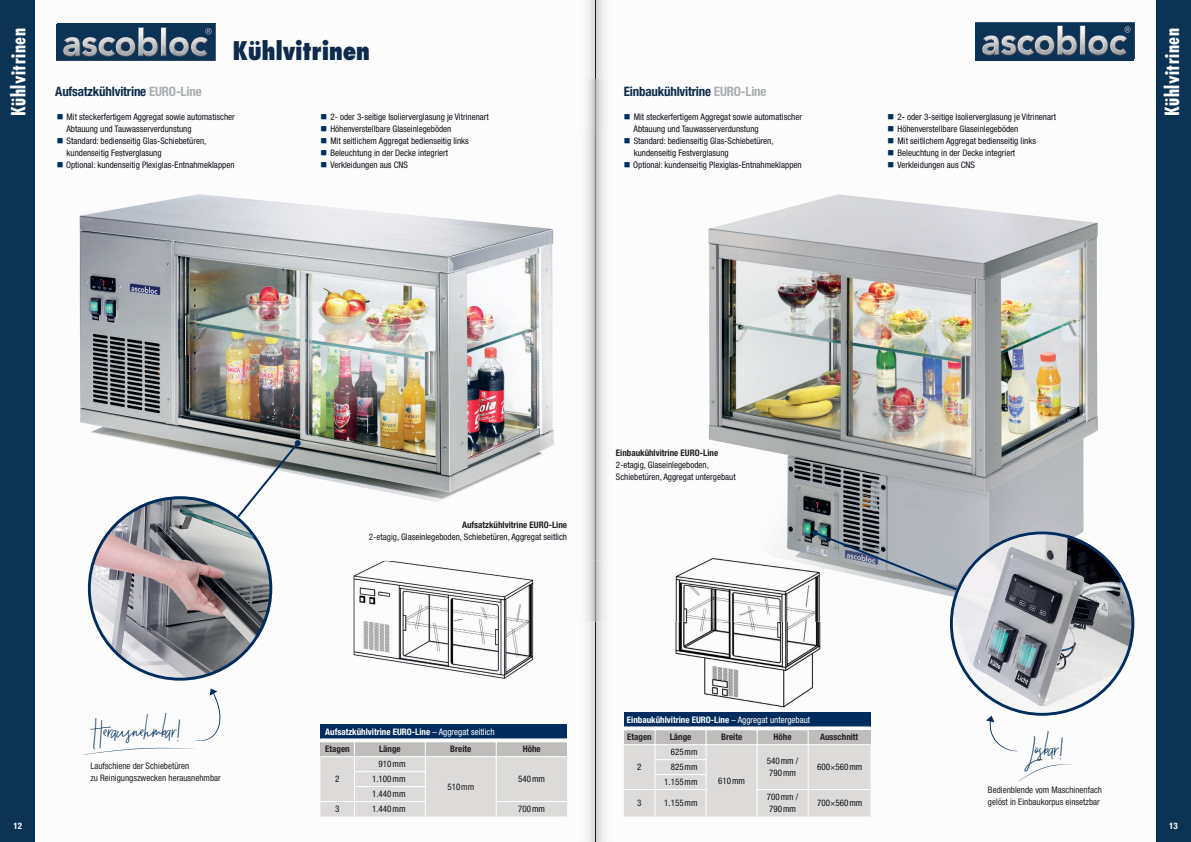
<style>
.page{position:relative;width:1191px;height:842px;background:#fff}
.page>*{position:absolute;margin:0;border:0;box-sizing:border-box;transform-origin:0 0}
.t1{font:35px "Crystal Sky Alt";color:#002d5e}
.t2{font:800 condensed 25px "Futura";letter-spacing:-.02em;color:#0e2b4e}
.t3{font:700 condensed 19px "Futura";letter-spacing:.025em;color:#fff}
.t4{font:700 condensed 13px "Helvetica Neue";letter-spacing:-.015em;color:#0e2b4e}
.t5{font:condensed 9px/12px "Helvetica Neue";color:#0e1118}
.t6{font:condensed 9px/12px "Helvetica Neue";color:#231f20}
.t7{font:700 condensed 9px/17.8px "Helvetica Neue";color:#fff}
.t8{font:700 condensed 9px "Helvetica Neue";color:#231f20}
.s1{color:#aaaeb0}
.s2{font-weight:700;color:#231f20}
.s3{color:#231f20}
.s4{font-weight:400}
</style>
<div class="page">
<img style="left:56px;top:0;width:1079px;height:842px">
<hr style="left:595px;top:0;width:1px;height:842px;background:#231f20">
<img style="left:353px;top:560px;width:182px;height:119px">
<img style="left:56px;top:80px;width:568px;height:480px">
<img style="left:556px;top:134px;width:579px;height:488px">
<svg style="left:88px;top:440px;width:213px;height:241px"></svg>
<div style="left:0;top:0;width:35px;height:842px;background:#0b3356"></div>
<div style="left:1156px;top:0;width:35px;height:842px;background:#0b3356"></div>
<div style="left:57px;top:23px;width:158px;height:37px;background:#0b3356"></div>
<img style="left:63px;top:27px;width:149px;height:30px">
<div style="left:975px;top:23px;width:159px;height:37px;background:#0b3356"></div>
<img style="left:982px;top:25px;width:149px;height:31px">
<div style="left:320px;top:724px;width:247px;height:15px;background:#002d5e"></div>
<hr style="left:320px;top:739px;width:247px;height:3px;background:#fff">
<div style="left:320px;top:742px;width:247px;height:15px;background:#bebdbc"></div>
<div style="left:320px;top:757px;width:247px;height:59px;background:#dddbd9"></div>
<hr style="left:354px;top:739px;width:1px;height:77px;background:#fff">
<hr style="left:425px;top:739px;width:1px;height:77px;background:#fff">
<hr style="left:496px;top:739px;width:1px;height:77px;background:#fff">
<hr style="left:320px;top:738px;width:247px;height:1px;background:#fff">
<hr style="left:320px;top:756px;width:247px;height:1px;background:#fff">
<hr style="left:354px;top:771px;width:71px;height:1px;background:#fff">
<hr style="left:354px;top:786px;width:71px;height:1px;background:#fff">
<hr style="left:320px;top:801px;width:105px;height:1px;background:#fff">
<hr style="left:496px;top:801px;width:71px;height:1px;background:#fff">
<svg style="left:84px;top:748px;width:111px;height:7px"></svg>
<svg style="left:195px;top:688px;width:26px;height:53px"></svg>
<svg style="left:624px;top:529px;width:510px;height:287px"></svg>
<svg style="left:57px;top:114px;width:6px;height:6px"></svg>
<svg style="left:57px;top:138px;width:6px;height:6px"></svg>
<svg style="left:57px;top:162px;width:6px;height:6px"></svg>
<svg style="left:321px;top:114px;width:5px;height:6px"></svg>
<svg style="left:321px;top:126px;width:5px;height:6px"></svg>
<svg style="left:321px;top:138px;width:5px;height:6px"></svg>
<svg style="left:321px;top:150px;width:5px;height:6px"></svg>
<svg style="left:321px;top:162px;width:5px;height:6px"></svg>
<svg style="left:624px;top:114px;width:6px;height:6px"></svg>
<svg style="left:624px;top:138px;width:6px;height:6px"></svg>
<svg style="left:624px;top:162px;width:6px;height:6px"></svg>
<svg style="left:888px;top:114px;width:5px;height:6px"></svg>
<svg style="left:888px;top:126px;width:5px;height:6px"></svg>
<svg style="left:888px;top:138px;width:5px;height:6px"></svg>
<svg style="left:888px;top:150px;width:5px;height:6px"></svg>
<svg style="left:888px;top:162px;width:5px;height:6px"></svg>
<h3 class="t3" style="left:7px;top:116px;width:89px;rotate:-90deg">Kühlvitrinen</h3>
<h3 class="t3" style="left:1160px;top:116px;width:89px;rotate:-90deg">Kühlvitrinen</h3>
<h2 class="t2" style="left:232px;top:35px;width:139px">Kühlvitrinen</h2>
<h3 class="t4" style="left:55px;top:84px;width:148px">Aufsatzkühlvitrine <span class="s1">EURO-Line</span></h3>
<h3 class="t4" style="left:624px;top:84px;width:144px">Einbaukühlvitrine <span class="s1">EURO-Line</span></h3>
<p class="t5" style="left:66px;top:111px;width:170px">Mit steckerfertigem Aggregat sowie automatischer Abtauung und Tauwasserverdunstung<br>Standard: bedienseitig Glas-Schiebetüren, kundenseitig Festverglasung<br>Optional: kundenseitig Plexiglas-Entnahmeklappen</p>
<p class="t5" style="left:330px;top:111px;width:160px">2- oder 3-seitige Isolierverglasung je Vitrinenart Höhenverstellbare Glaseinlegeböden<br>Mit seitlichem Aggregat bedienseitig links Beleuchtung in der Decke integriert Verkleidungen aus CNS</p>
<p class="t5" style="left:633px;top:111px;width:170px">Mit steckerfertigem Aggregat sowie automatischer Abtauung und Tauwasserverdunstung<br>Standard: bedienseitig Glas-Schiebetüren, kundenseitig Festverglasung<br>Optional: kundenseitig Plexiglas-Entnahmeklappen</p>
<p class="t5" style="left:897px;top:111px;width:160px">2- oder 3-seitige Isolierverglasung je Vitrinenart Höhenverstellbare Glaseinlegeböden<br>Mit seitlichem Aggregat bedienseitig links Beleuchtung in der Decke integriert Verkleidungen aus CNS</p>
<h1 class="t1" style="left:90px;top:713px;width:92px">Herausnehmbar!</h1>
<p class="t6" style="left:90px;top:759px;width:132px">Laufschiene der Schiebetüren<br>zu Reinigungszwecken herausnehmbar</p>
<p class="t5" style="left:369px;top:519px;width:200px;text-align:right"><span class="s2">Aufsatzkühlvitrine EURO-Line<br></span><span class="s3">2-etagig</span>, Glaseinlegeboden, Schiebetüren, Aggregat seitlich</p>
<p class="t8" style="left:616px;top:448px;width:104px">Einbaukühlvitrine EURO-Line</p>
<p class="t5" style="left:616px;top:459px;width:121px">2-etagig, Glaseinlegeboden,<br>Schiebetüren, Aggregat untergebaut</p>
<p class="t7" style="left:325px;top:722px;width:171px">Aufsatzkühlvitrine EURO-Line <span class="s4">– Aggregat seitlich<br></span><span class="s3">Etagen</span></p>
<p class="t8" style="left:379px;top:744px;width:23px">Länge</p>
<p class="t8" style="left:450px;top:744px;width:23px">Breite</p>
<p class="t8" style="left:523px;top:744px;width:19px">Höhe</p>
<p class="t7" style="left:627px;top:710px;width:185px">Einbaukühlvitrine EURO-Line <span class="s4">– Aggregat untergebaut<br></span><span class="s3">Etagen</span></p>
<p class="t8" style="left:669px;top:732px;width:23px">Länge</p>
<p class="t8" style="left:721px;top:732px;width:23px">Breite</p>
<p class="t8" style="left:773px;top:732px;width:19px">Höhe</p>
<p class="t8" style="left:820px;top:732px;width:40px">Ausschnitt</p>
<p class="t5" style="left:670px;top:746px;width:6px">625mm</p>
<p class="t5" style="left:335px;top:773px;width:6px">2</p>
<p class="t5" style="left:378px;top:758px;width:6px">910mm</p>
<p class="t5" style="left:372px;top:773px;width:6px">1.100mm</p>
<p class="t5" style="left:518px;top:773px;width:6px">540mm</p>
<p class="t5" style="left:372px;top:788px;width:6px">1.440mm</p>
<p class="t5" style="left:447px;top:780px;width:28px">510 <span class="s3">mm</span></p>
<p class="t5" style="left:335px;top:803px;width:6px">3</p>
<p class="t5" style="left:372px;top:803px;width:6px">1.440mm</p>
<p class="t5" style="left:518px;top:803px;width:6px">700mm</p>
<p class="t5" style="left:637px;top:761px;width:6px">2</p>
<p class="t5" style="left:767px;top:755px;width:8px">540mm/<br>790mm</p>
<p class="t5" style="left:670px;top:761px;width:6px">825mm</p>
<p class="t5" style="left:817px;top:761px;width:5px">600×560mm</p>
<p class="t5" style="left:664px;top:776px;width:6px">1.155mm</p>
<p class="t5" style="left:718px;top:774px;width:6px">610mm</p>
<p class="t5" style="left:637px;top:797px;width:6px">3</p>
<p class="t5" style="left:664px;top:797px;width:6px">1.155mm</p>
<p class="t5" style="left:767px;top:791px;width:8px">700mm/<br>790mm</p>
<p class="t5" style="left:817px;top:797px;width:5px">700×560mm</p>
<h1 class="t1" style="left:1032px;top:731px;width:33px">Lösbar!</h1>
<p class="t6" style="left:988px;top:783px;width:116px">Bedienblende vom Maschinenfach gelöst in Einbaukorpus einsetzbar</p>
<p class="t7" style="left:13px;top:816px;width:10px">12</p>
<p class="t7" style="left:1169px;top:816px;width:10px">13</p>
</div>
